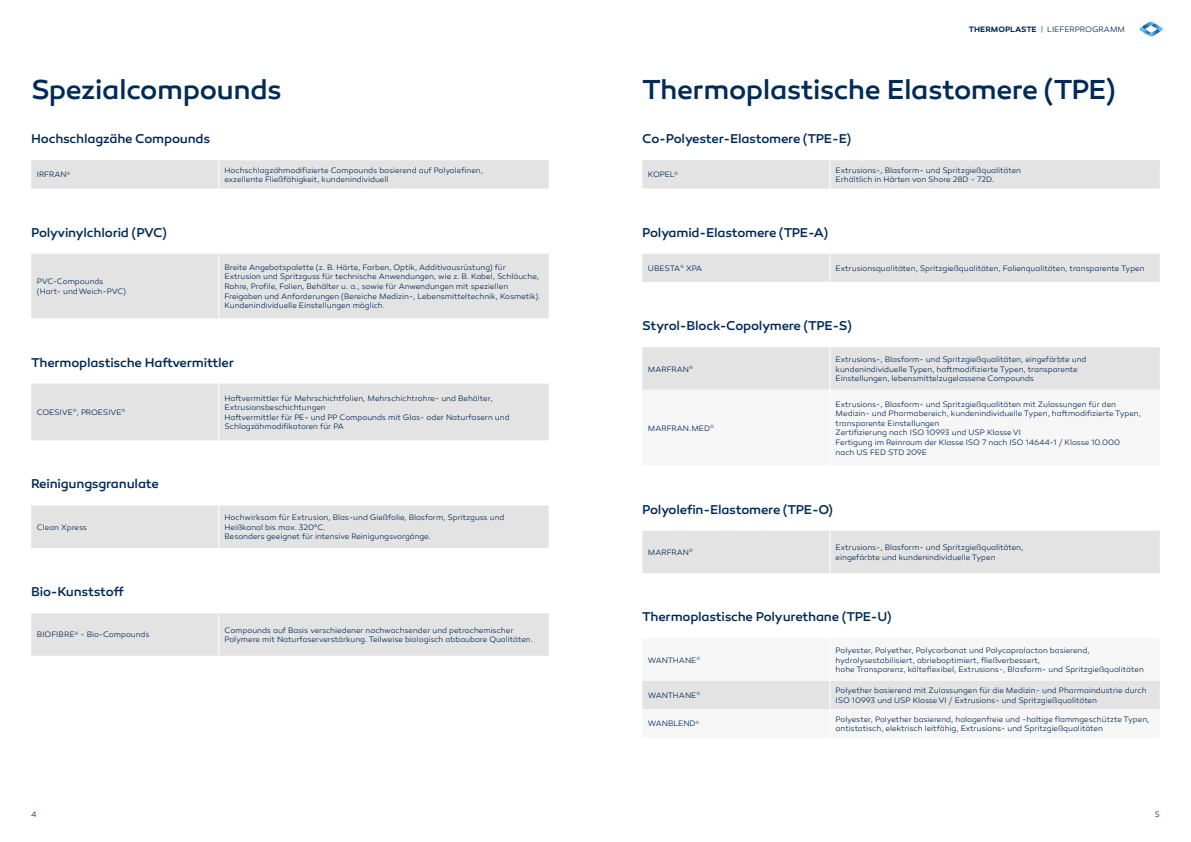
<style>
.page{position:relative;width:1191px;height:842px;background:#fff}
.page>*{position:absolute;margin:0;border:0;box-sizing:border-box;transform-origin:0 0}
.t1{font:500 28px "Canaro";letter-spacing:-.015em;color:#002a58}
.t2{font:500 13px "Canaro";letter-spacing:-.015em;color:#002a58}
.t3{font:300 8px/9.6px "Canaro";letter-spacing:-.005em;color:#002a58}
.s1{font-weight:600}
</style>
<div class="page">
<svg style="left:1139px;top:22px;width:23px;height:14px"></svg>
<svg style="left:31px;top:160px;width:518px;height:496px"></svg>
<svg style="left:218px;top:160px;width:1px;height:29px"></svg>
<hr style="left:218px;top:254px;width:1px;height:64px;background:#fff">
<hr style="left:218px;top:384px;width:1px;height:56px;background:#fff">
<hr style="left:218px;top:505px;width:1px;height:43px;background:#fff">
<hr style="left:218px;top:613px;width:1px;height:43px;background:#fff">
<svg style="left:642px;top:160px;width:517px;height:230px"></svg>
<svg style="left:642px;top:530px;width:517px;height:179px"></svg>
<svg style="left:829px;top:160px;width:1px;height:29px"></svg>
<svg style="left:829px;top:254px;width:1px;height:28px"></svg>
<hr style="left:829px;top:347px;width:1px;height:43px;background:#fff">
<hr style="left:829px;top:531px;width:1px;height:42px;background:#fff">
<hr style="left:829px;top:638px;width:1px;height:43px;background:#fff">
<svg style="left:829px;top:681px;width:1px;height:28px"></svg>
<h1 class="t1" style="left:31px;top:73px;width:252px">Spezialcompounds</h1>
<h2 class="t2" style="left:31px;top:131px;width:180px">Hochschlagzähe Compounds</h2>
<p class="t3" style="left:37px;top:170px;width:35px">IRFRAN<sup>®</sup></p>
<p class="t3" style="left:224px;top:165px;width:260px">Hochschlagzähmodifizierte Compounds basierend auf Polyolefinen, exzellente Fließfähigkeit, kundenindividuell</p>
<h2 class="t2" style="left:31px;top:224px;width:137px">Polyvinylchlorid (PVC)</h2>
<p class="t3" style="left:37px;top:277px;width:91px">PVC-Compounds (Hart- und Weich-PVC)</p>
<p class="t3" style="left:224px;top:262px;width:317px">Breite Angebotspalette (z. B. Härte, Farben, Optik, Additivausrüstung) für Extrusion und Spritzguss für technische Anwendungen, wie z. B. Kabel, Schläuche, Rohre, Profile, Folien, Behälter u. a., sowie für Anwendungen mit speziellen Freigaben und Anforderungen (Bereiche Medizin-, Lebensmitteltechnik, Kosmetik).<br>Kundenindividuelle Einstellungen möglich.</p>
<h2 class="t2" style="left:31px;top:354px;width:204px">Thermoplastische Haftvermittler</h2>
<p class="t3" style="left:37px;top:407px;width:90px">COESIVE<sup>®</sup>, PROESIVE<sup>®</sup></p>
<p class="t3" style="left:224px;top:393px;width:286px">Haftvermittler für Mehrschichtfolien, Mehrschichtrohre- und Behälter, Extrusionsbeschichtungen<br>Haftvermittler für PE- und PP Compounds mit Glas- oder Naturfasern und Schlagzähmodifikatoren für PA</p>
<h2 class="t2" style="left:31px;top:476px;width:129px">Reinigungsgranulate</h2>
<p class="t3" style="left:37px;top:522px;width:52px">Clean Xpress</p>
<p class="t3" style="left:224px;top:513px;width:281px">Hochwirksam für Extrusion, Blas-und Gießfolie, Blasform, Spritzguss und<br>Heißkanal bis max. 320°C.<br>Besonders geeignet für intensive Reinigungsvorgänge.</p>
<h2 class="t2" style="left:31px;top:584px;width:94px">Bio-Kunststoff</h2>
<p class="t3" style="left:37px;top:630px;width:114px">BIOFIBRE<sup>®</sup> - Bio-Compounds</p>
<p class="t3" style="left:224px;top:625px;width:310px">Compounds auf Basis verschiedener nachwachsender und petrochemischer<br>Polymere mit Naturfaserverstärkung. Teilweise biologisch abbaubare Qualitäten.</p>
<p class="t3" style="left:969px;top:24px;width:158px"><span class="s1">THERMOPLASTE</span> | LIEFERPROGRAMM</p>
<h1 class="t1" style="left:642px;top:73px;width:475px">Thermoplastische Elastomere (TPE)</h1>
<h2 class="t2" style="left:642px;top:131px;width:210px">Co-Polyester-Elastomere (TPE-E)</h2>
<p class="t3" style="left:648px;top:170px;width:32px">KOPEL<sup>®</sup></p>
<p class="t3" style="left:835px;top:165px;width:187px">Extrusions-, Blasform- und Spritzgießqualitäten<br>Erhältlich in Härten von Shore 28D - 72D.</p>
<h2 class="t2" style="left:642px;top:224px;width:187px">Polyamid-Elastomere (TPE-A)</h2>
<p class="t3" style="left:648px;top:263px;width:56px">UBESTA<sup>®</sup> XPA</p>
<p class="t3" style="left:835px;top:263px;width:310px">Extrusionsqualitäten, Spritzgießqualitäten, Folienqualitäten, transparente Typen</p>
<h2 class="t2" style="left:642px;top:318px;width:211px">Styrol-Block-Copolymere (TPE-S)</h2>
<p class="t3" style="left:648px;top:364px;width:47px">MARFRAN<sup>®</sup></p>
<p class="t3" style="left:835px;top:354px;width:252px">Extrusions-, Blasform- und Spritzgießqualitäten, eingefärbte und kundenindividuelle Typen, haftmodifizierte Typen, transparente<br>Einstellungen, lebensmittelzugelassene Compounds</p>
<p class="t3" style="left:648px;top:423px;width:67px">MARFRAN.MED<sup>®</sup></p>
<p class="t3" style="left:835px;top:399px;width:307px">Extrusions-, Blasform- und Spritzgießqualitäten mit Zulassungen für den Medizin- und Pharmabereich, kundenindividuelle Typen, haftmodifizierte Typen, transparente Einstellungen<br>Zertifizierung nach ISO 10993 und USP Klasse VI<br>Fertigung im Reinraum der Klasse ISO 7 nach ISO 14644-1 / Klasse 10.000<br>nach US FED STD 209E</p>
<h2 class="t2" style="left:642px;top:501px;width:192px">Polyolefin-Elastomere (TPE-O)</h2>
<p class="t3" style="left:648px;top:547px;width:47px">MARFRAN<sup>®</sup></p>
<p class="t3" style="left:835px;top:543px;width:189px">Extrusions-, Blasform- und Spritzgießqualitäten, eingefärbte und kundenindividuelle Typen</p>
<h2 class="t2" style="left:642px;top:609px;width:251px">Thermoplastische Polyurethane (TPE-U)</h2>
<p class="t3" style="left:648px;top:655px;width:54px">WANTHANE<sup>®</sup></p>
<p class="t3" style="left:835px;top:646px;width:310px">Polyester, Polyether, Polycarbonat und Polycaprolacton basierend, hydrolysestabilisiert, abrieboptimiert, fließverbessert,<br>hohe Transparenz, kälteflexibel, Extrusions-, Blasform- und Spritzgießqualitäten</p>
<p class="t3" style="left:648px;top:691px;width:54px">WANTHANE<sup>®</sup></p>
<p class="t3" style="left:835px;top:686px;width:312px">Polyether basierend mit Zulassungen für die Medizin- und Pharmaindustrie durch<br>ISO 10993 und USP Klasse VI / Extrusions- und Spritzgießqualitäten</p>
<p class="t3" style="left:648px;top:719px;width:53px">WANBLEND<sup>®</sup></p>
<p class="t3" style="left:835px;top:714px;width:315px">Polyester, Polyether basierend, halogenfreie und -haltige flammgeschützte Typen, antistatisch, elektrisch leitfähig, Extrusions- und Spritzgießqualitäten</p>
<p class="t3" style="left:31px;top:809px;width:7px">4</p>
<p class="t3" style="left:1154px;top:809px;width:6px">5</p>
</div>
